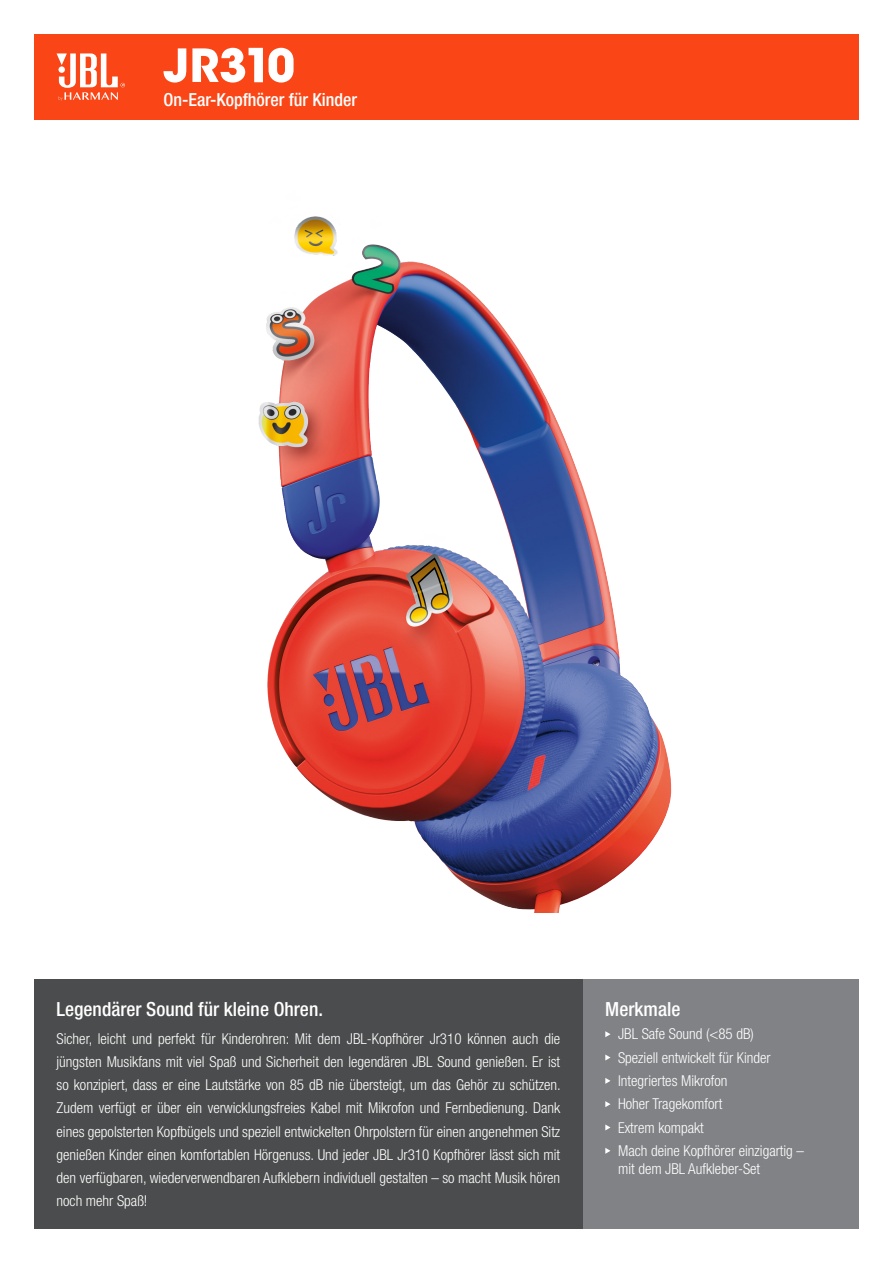
<style>
.page{position:relative;width:893px;height:1263px;background:#fff}
.page>*{position:absolute;margin:0;border:0;box-sizing:border-box;transform-origin:0 0}
.t1{font:500 condensed 19.5px "Helvetica Neue LT Pro";color:#fff}
.t2{font:500 condensed 18px "Helvetica Neue LT Pro";color:#fff}
.t3{font:300 condensed 15px/23.2px "Helvetica Neue LT Pro";color:#fff}
</style>
<div class="page">
<div style="left:34px;top:34px;width:825px;height:85px;background:#fa4616"></div>
<svg style="left:57px;top:53px;width:68px;height:48px"></svg>
<div style="left:583px;top:980px;width:276px;height:249px;background:#808285"></div>
<svg style="left:605px;top:1031px;width:5px;height:6px"></svg>
<svg style="left:605px;top:1054px;width:5px;height:6px"></svg>
<svg style="left:605px;top:1078px;width:5px;height:6px"></svg>
<svg style="left:605px;top:1101px;width:5px;height:6px"></svg>
<svg style="left:605px;top:1124px;width:5px;height:6px"></svg>
<svg style="left:605px;top:1148px;width:5px;height:6px"></svg>
<div style="left:34px;top:980px;width:549px;height:249px;background:#4b4c4d"></div>
<svg style="left:163px;top:48px;width:23px;height:35px"></svg>
<svg style="left:269px;top:48px;width:25px;height:35px"></svg>
<svg style="left:192px;top:48px;width:71px;height:35px"></svg>
<img style="left:258px;top:216px;width:414px;height:696px">
<p class="t2" style="left:163px;top:89px;width:195px">On-Ear-Kopfhörer für Kinder</p>
<p class="t1" style="left:57px;top:997px;width:268px">Legendärer Sound für kleine Ohren.</p>
<p class="t3" style="left:57px;top:1026px;width:506px;text-align:justify">Sicher, leicht und perfekt für Kinderohren: Mit dem JBL-Kopfhörer Jr310 können auch die jüngsten Musikfans mit viel Spaß und Sicherheit den legendären JBL Sound genießen. Er ist so konzipiert, dass er eine Lautstärke von 85 dB nie übersteigt, um das Gehör zu schützen.<br>Zudem verfügt er über ein verwicklungsfreies Kabel mit Mikrofon und Fernbedienung. Dank eines gepolsterten Kopfbügels und speziell entwickelten Ohrpolstern für einen angenehmen Sitz genießen Kinder einen komfortablen Hörgenuss. Und jeder JBL Jr310 Kopfhörer lässt sich mit den verfügbaren, wiederverwendbaren Aufklebern individuell gestalten – so macht Musik hören noch mehr Spaß!</p>
<p class="t1" style="left:605px;top:997px;width:77px">Merkmale</p>
<p class="t3" style="left:618px;top:1022px;width:137px">JBL Safe Sound (&lt;85 dB)</p>
<p class="t3" style="left:618px;top:1046px;width:154px">Speziell entwickelt für Kinder</p>
<p class="t3" style="left:618px;top:1069px;width:111px">Integriertes Mikrofon</p>
<p class="t3" style="left:618px;top:1092px;width:106px">Hoher Tragekomfort</p>
<p class="t3" style="left:618px;top:1116px;width:87px">Extrem kompakt</p>
<p class="t3" style="left:618px;top:1141px;width:187px;line-height:18px">Mach deine Kopfhörer einzigartig – mit dem JBL Aufkleber-Set</p>
</div>
